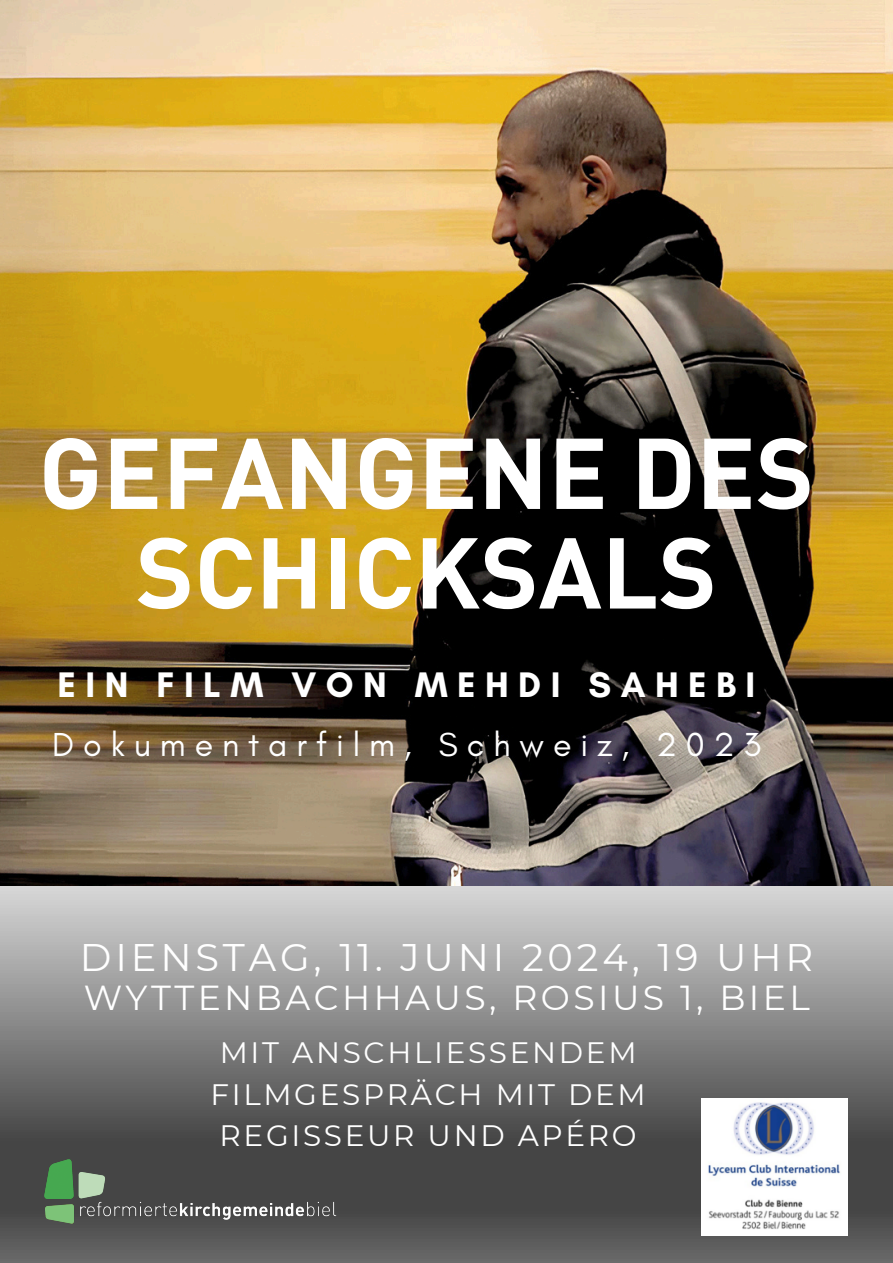
<style>
.page{position:relative;width:893px;height:1263px;background:#fff}
.page>*{position:absolute;margin:0;border:0;box-sizing:border-box;transform-origin:0 0}
.t1{font:700 98.77px/99.6px "DINOT";color:#fff;text-align:center}
.t2{font:38.4px "Montserrat";letter-spacing:.1em;color:#fff}
.t3{font:700 36.15px "Glacial Indifference";letter-spacing:.26em;color:#fff}
.t4{font:34.65px "Montserrat";letter-spacing:.1em;color:#fff}
.t5{font:33.9px "Glacial Indifference";letter-spacing:.26em;color:#fff}
.t6{font:29.47px/41.6px "Montserrat";letter-spacing:.09em;color:#fff;text-align:center}
</style>
<div class="page">
<svg style="left:0;top:885px;width:893px;height:378px;background:#808080"></svg>
<img style="left:0;top:0;width:893px;height:885px">
<img style="left:38px;top:1154px;width:303px;height:73px">
<img style="left:701px;top:1098px;width:146px;height:137px">
<h4 class="t1" style="left:39px;top:419px;width:777px">GEFANGENE DES<br>SCHICKSALS</h4>
<h3 class="t3" style="left:58px;top:663px;width:699px">EIN FILM VON MEHDI SAHEBI</h3>
<p class="t5" style="left:52px;top:723px;width:710px">Dokumentarfilm, Schweiz, 2023</p>
<p class="t2" style="left:80px;top:933px;width:734px">DIENSTAG, 11. JUNI 2024, 19 UHR</p>
<p class="t4" style="left:84px;top:976px;width:727px">WYTTENBACHHAUS, ROSIUS 1, BIEL</p>
<p class="t6" style="left:210px;top:1032px;width:437px">MIT ANSCHLIESSENDEM<br>FILMGESPRÄCH MIT DEM<br>REGISSEUR UND APÉRO</p>
</div>
